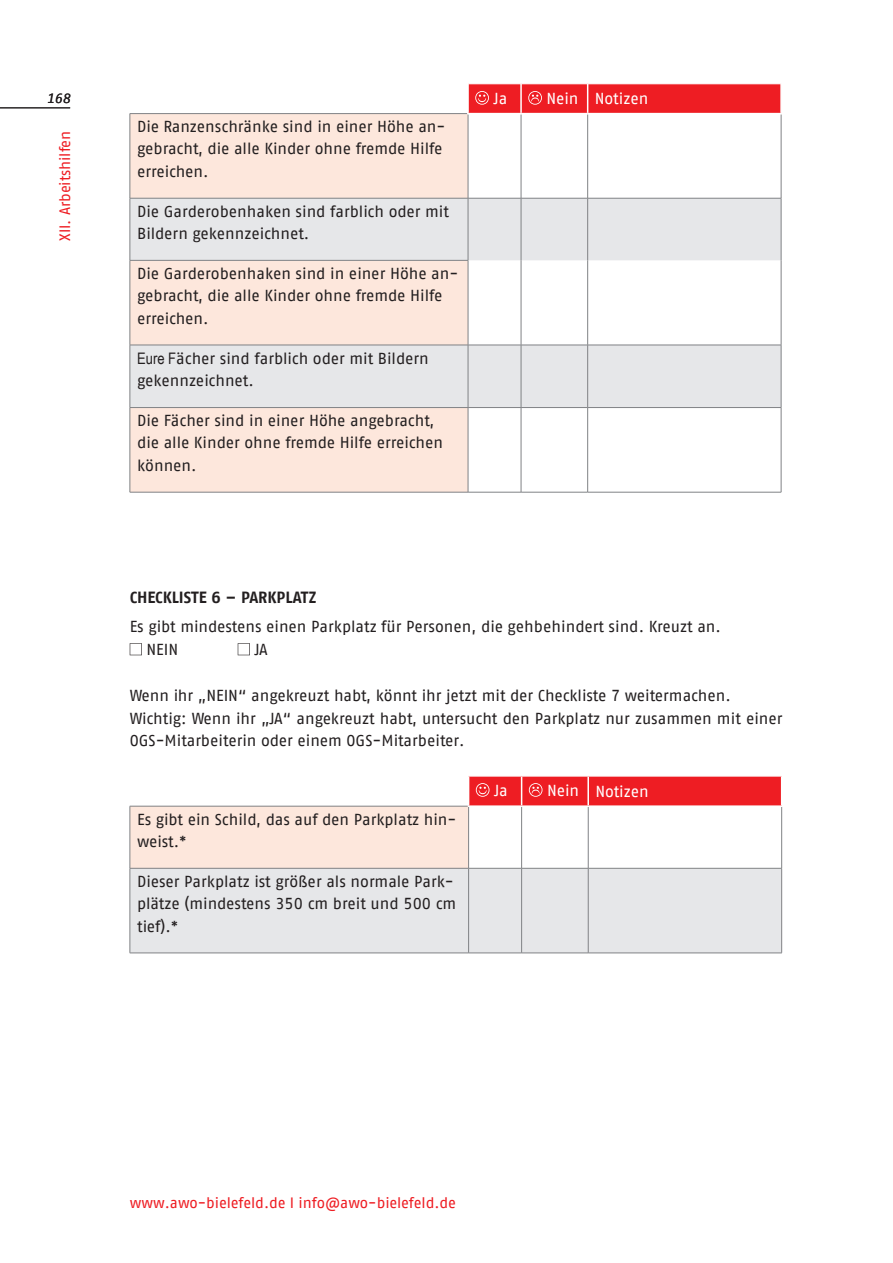
<style>
.page{position:relative;width:893px;height:1263px;background:#fff}
.page>*{position:absolute;margin:0;border:0;box-sizing:border-box;transform-origin:0 0}
.t1{font:700 16.2px "AWO Fago Office";color:#231f20}
.t2{font:15.9px/22.5px "AWO Fago Office";color:#231f20}
.t3{font:15.9px "AWO Fago Office";letter-spacing:-.005em;color:#fff}
.t4{font:15px "AWO Fago Office";letter-spacing:-.01em;color:#ee1d23}
.t5{font:italic 13.5px "AWO Fago Office";color:#231f20}
.s1{font-family:"Arial Narrow"}
</style>
<div class="page">
<hr style="left:0;top:108px;width:70px;height:1px;background:#231f20">
<div style="left:131px;top:114px;width:337px;height:378px;background:#fde7dc"></div>
<svg style="left:469px;top:114px;width:312px;height:378px"></svg>
<svg style="left:131px;top:199px;width:650px;height:208px;fill:#e6e7e9"></svg>
<hr style="left:521px;top:114px;width:1px;height:84px;background:#808285">
<hr style="left:587px;top:114px;width:1px;height:84px;background:#808285">
<hr style="left:521px;top:198px;width:1px;height:62px;background:#808285">
<hr style="left:587px;top:198px;width:1px;height:62px;background:#808285">
<hr style="left:521px;top:260px;width:1px;height:85px;background:#808285">
<hr style="left:587px;top:260px;width:1px;height:85px;background:#808285">
<hr style="left:521px;top:345px;width:1px;height:62px;background:#808285">
<hr style="left:587px;top:345px;width:1px;height:62px;background:#808285">
<hr style="left:521px;top:408px;width:1px;height:84px;background:#808285">
<hr style="left:587px;top:408px;width:1px;height:84px;background:#808285">
<hr style="left:781px;top:114px;width:1px;height:84px;background:#808285">
<hr style="left:781px;top:408px;width:1px;height:84px;background:#808285">
<hr style="left:468px;top:492px;width:53px;height:1px;background:#808285">
<hr style="left:521px;top:492px;width:67px;height:1px;background:#808285">
<hr style="left:588px;top:492px;width:193px;height:1px;background:#808285">
<hr style="left:130px;top:114px;width:1px;height:84px;background:#808285">
<hr style="left:468px;top:114px;width:1px;height:84px;background:#808285">
<hr style="left:468px;top:198px;width:1px;height:62px;background:#808285">
<hr style="left:130px;top:408px;width:1px;height:84px;background:#808285">
<hr style="left:468px;top:408px;width:1px;height:84px;background:#808285">
<hr style="left:130px;top:492px;width:338px;height:1px;background:#808285">
<hr style="left:130px;top:198px;width:338px;height:1px;background:#808285">
<hr style="left:130px;top:198px;width:1px;height:62px;background:#808285">
<hr style="left:468px;top:198px;width:53px;height:1px;background:#808285">
<hr style="left:521px;top:198px;width:67px;height:1px;background:#808285">
<hr style="left:588px;top:198px;width:193px;height:1px;background:#808285">
<hr style="left:781px;top:198px;width:1px;height:62px;background:#808285">
<hr style="left:130px;top:113px;width:337px;height:1px;background:#808285">
<hr style="left:130px;top:260px;width:338px;height:1px;background:#808285">
<hr style="left:130px;top:261px;width:1px;height:84px;background:#808285">
<hr style="left:468px;top:345px;width:1px;height:62px;background:#808285">
<hr style="left:468px;top:261px;width:1px;height:84px;background:#808285">
<hr style="left:781px;top:260px;width:1px;height:85px;background:#808285">
<hr style="left:130px;top:345px;width:338px;height:1px;background:#808285">
<hr style="left:130px;top:345px;width:1px;height:62px;background:#808285">
<hr style="left:468px;top:345px;width:53px;height:1px;background:#808285">
<hr style="left:521px;top:345px;width:67px;height:1px;background:#808285">
<hr style="left:588px;top:345px;width:193px;height:1px;background:#808285">
<hr style="left:781px;top:345px;width:1px;height:62px;background:#808285">
<hr style="left:130px;top:407px;width:338px;height:1px;background:#808285">
<hr style="left:468px;top:407px;width:53px;height:1px;background:#808285">
<hr style="left:521px;top:407px;width:67px;height:1px;background:#808285">
<hr style="left:588px;top:407px;width:193px;height:1px;background:#808285">
<svg style="left:468px;top:84px;width:313px;height:30px;background:#ef2d32"></svg>
<svg style="left:130px;top:643px;width:12px;height:12px"></svg>
<svg style="left:238px;top:643px;width:12px;height:12px"></svg>
<div style="left:130px;top:806px;width:339px;height:62px;background:#fde7dc"></div>
<div style="left:131px;top:869px;width:650px;height:84px;background:#e6e7e9"></div>
<hr style="left:521px;top:868px;width:1px;height:85px;background:#808285">
<hr style="left:588px;top:868px;width:1px;height:85px;background:#808285">
<hr style="left:130px;top:806px;width:1px;height:62px;background:#808285">
<hr style="left:468px;top:868px;width:1px;height:85px;background:#808285">
<hr style="left:130px;top:868px;width:339px;height:1px;background:#808285">
<hr style="left:130px;top:868px;width:1px;height:85px;background:#808285">
<hr style="left:469px;top:868px;width:53px;height:1px;background:#808285">
<hr style="left:522px;top:868px;width:66px;height:1px;background:#808285">
<hr style="left:588px;top:868px;width:194px;height:1px;background:#808285">
<hr style="left:781px;top:868px;width:1px;height:85px;background:#808285">
<hr style="left:130px;top:953px;width:339px;height:1px;background:#808285">
<hr style="left:469px;top:953px;width:53px;height:1px;background:#808285">
<hr style="left:522px;top:953px;width:66px;height:1px;background:#808285">
<hr style="left:588px;top:953px;width:194px;height:1px;background:#808285">
<hr style="left:130px;top:806px;width:338px;height:1px;background:#808285">
<svg style="left:468px;top:776px;width:314px;height:92px"></svg>
<p class="t5" style="left:47px;top:91px;width:25px">168</p>
<p class="t4" style="left:56px;top:241px;width:112px;rotate:-90deg">XII. Arbeitshilfen</p>
<p class="t2" style="left:137px;top:115px;width:310px">Die Ranzenschränke sind in einer Höhe an&shy;gebracht, die alle Kinder ohne fremde Hilfe erreichen.</p>
<p class="t2" style="left:137px;top:200px;width:314px">Die Garderobenhaken sind farblich oder mit<br>Bildern gekennzeichnet.</p>
<p class="t2" style="left:137px;top:262px;width:323px">Die Garderobenhaken sind in einer Höhe an&shy;gebracht, die alle Kinder ohne fremde Hilfe erreichen.</p>
<p class="t2" style="left:137px;top:347px;width:293px"><span class="s1">Eure F</span>ächer sind farblich oder mit Bildern gekennzeichnet.</p>
<p class="t2" style="left:137px;top:409px;width:307px">Die Fächer sind in einer Höhe angebracht, die alle Kinder ohne fremde Hilfe erreichen können.</p>
<p class="t3" style="left:494px;top:90px;width:15px">Ja</p>
<p class="t3" style="left:547px;top:90px;width:103px">Nein Notizen</p>
<p class="t1" style="left:130px;top:588px;width:188px">CHECKLISTE 6 – PARKPLATZ</p>
<p class="t2" style="left:147px;top:615px;width:576px;text-indent:-17px">Es gibt mindestens einen Parkplatz für Personen, die gehbehindert sind. Kreuzt an.<br>NEIN</p>
<p class="t2" style="left:255px;top:638px;width:15px">JA</p>
<p class="t2" style="left:130px;top:684px;width:654px">Wenn ihr „NEIN“ angekreuzt habt, könnt ihr jetzt mit der Checkliste 7 weitermachen.<br>Wichtig: Wenn ihr „JA“ angekreuzt habt, untersucht den Parkplatz nur zusammen mit einer<br>OGS-Mitarbeiterin oder einem OGS-Mitarbeiter.</p>
<p class="t3" style="left:494px;top:782px;width:15px">Ja</p>
<p class="t3" style="left:547px;top:782px;width:103px">Nein Notizen</p>
<p class="t2" style="left:137px;top:807px;width:321px">Es gibt ein Schild, das auf den Parkplatz hin&shy;weist.*</p>
<p class="t2" style="left:137px;top:870px;width:321px">Dieser Parkplatz ist größer als normale Park&shy;plätze (mindestens 350 cm breit und 500 cm tief).*</p>
<p class="t4" style="left:130px;top:1195px;width:328px">www.awo-bielefeld.de I info@awo-bielefeld.de</p>
</div>
